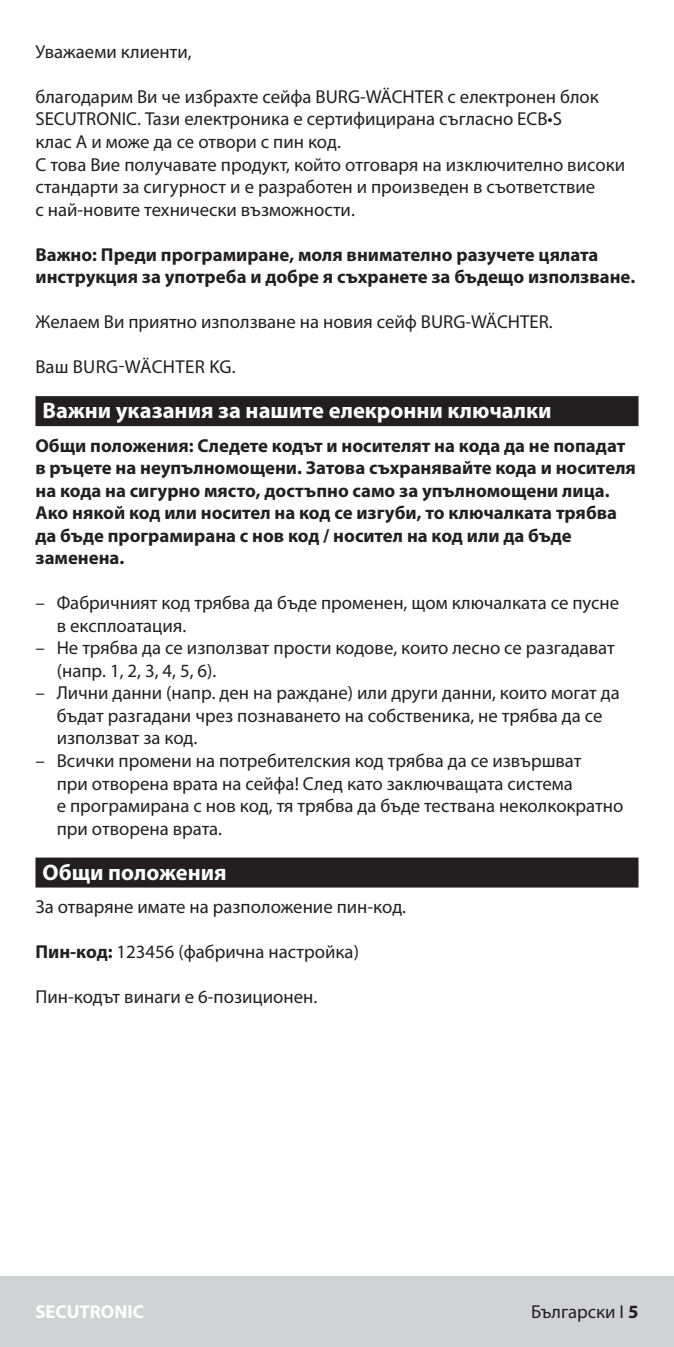
<style>
.page{position:relative;width:674px;height:1347px;background:#fff}
.page>*{position:absolute;margin:0;border:0;box-sizing:border-box;transform-origin:0 0}
.t1{font:700 22.5px "Myriad Pro";color:#fff}
.t2{font:18.75px/22.5px "Myriad Pro";color:#231f20}
.t3{font:700 18.75px/22.5px "Myriad Pro";color:#231f20}
.t4{font:18.75px "Myriad Pro";letter-spacing:.02em;color:#231f20}
.t5{font:700 18.75px "Myriad Pro";color:#fff}
.s1{font-weight:700}
</style>
<div class="page">
<div style="left:0;top:1276px;width:673px;height:70px;background:#d1d2d4"></div>
<div style="left:35px;top:396px;width:603px;height:30px;background:#231f20"></div>
<div style="left:35px;top:857px;width:603px;height:30px;background:#231f20"></div>
<p class="t2" style="left:35px;top:40px;width:157px">Уважаеми клиенти,</p>
<p class="t2" style="left:35px;top:85px;width:590px">благодарим Ви че избрахте сейфа BURG-WÄCHTER с електронен блок SECUTRONIC. Тази електроника е сертифицирана съгласно ECB•S<br>клас A и може да се отвори с пин код.<br>С това Вие получавате продукт, който отговаря на изключително високи стандарти за сигурност и е разработен и произведен в съответствие<br>с най-новите технически възможности.</p>
<p class="t3" style="left:35px;top:242px;width:601px">Важно: Преди програмиране, моля внимателно разучете цялата инструкция за употреба и добре я съхранете за бъдещо използване.</p>
<p class="t2" style="left:35px;top:310px;width:518px">Желаем Ви приятно използване на новия сейф BURG-WÄCHTER.</p>
<p class="t4" style="left:35px;top:355px;width:202px">Ваш BURG-WÄCHTER KG.</p>
<p class="t1" style="left:43px;top:396px;width:510px">Важни указания за нашите елекронни ключалки</p>
<p class="t3" style="left:35px;top:434px;width:601px">Общи положения: Следете кодът и носителят на кода да не попадат в ръцете на неупълномощени. Затова съхранявайте кода и носителя на кода на сигурно място, достъпно само за упълномощени лица.<br>Ако някой код или носител на код се изгуби, то ключалката трябва да бъде програмирана с нов код / носител на код или да бъде заменена.</p>
<p class="t2" style="left:57px;top:591px;width:563px;text-indent:-21px">– Фабричният код трябва да бъде променен, щом ключалката се пусне в експлоатация.</p>
<p class="t2" style="left:57px;top:636px;width:559px;text-indent:-21px">– Не трябва да се използват прости кодове, които лесно се разгадават (напр. 1, 2, 3, 4, 5, 6).</p>
<p class="t2" style="left:57px;top:681px;width:564px;text-indent:-21px">– Лични данни (напр. ден на раждане) или други данни, които могат да бъдат разгадани чрез познаването на собственика, не трябва да се използват за код.</p>
<p class="t2" style="left:57px;top:749px;width:567px;text-indent:-21px">– Всички промени на потребителския код трябва да се извършват<br>при отворена врата на сейфа! След като заключващата система<br>е програмирана с нов код, тя трябва да бъде тествана неколкократно при отворена врата.</p>
<p class="t1" style="left:43px;top:857px;width:185px">Общи положения</p>
<p class="t2" style="left:35px;top:895px;width:372px">За отваряне имате на разположение пин-код.</p>
<p class="t2" style="left:35px;top:940px;width:325px"><span class="s1">Пин-код:</span> 123456 (фабрична настройка)</p>
<p class="t2" style="left:35px;top:985px;width:283px">Пин-кодът винаги е 6-позиционен.</p>
<p class="t5" style="left:35px;top:1299px;width:110px">SECUTRONIC</p>
<p class="t2" style="left:530px;top:1300px;width:109px">Български I <span class="s1">5</span></p>
</div>
